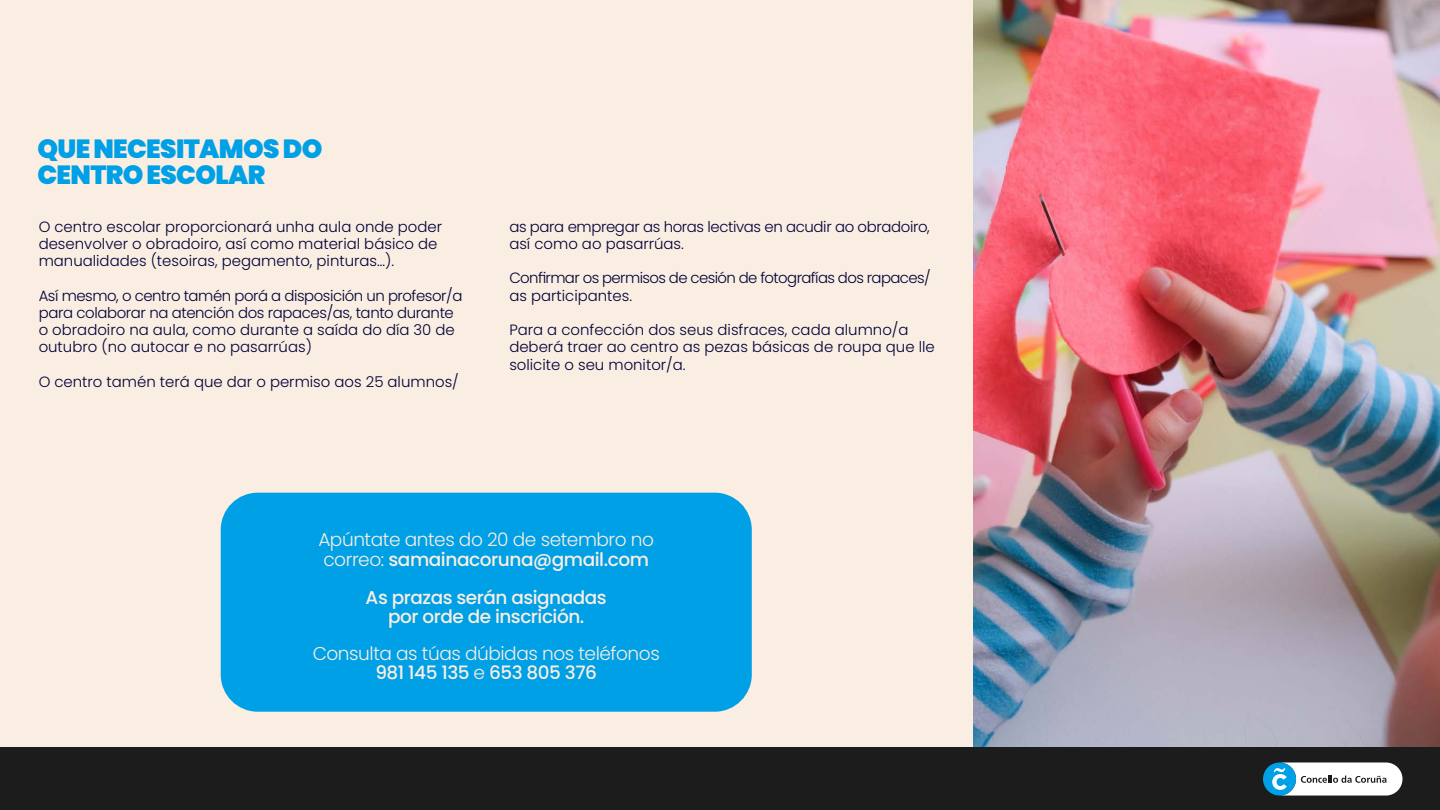
<style>
.page{position:relative;width:1440px;height:810px;background:#faeee2}
.page>*{position:absolute;margin:0;border:0;box-sizing:border-box;transform-origin:0 0}
.t1{font:900 26.25px/26.2px "Poppins";letter-spacing:-.025em;color:#00a0e6}
.t2{font:300 18.6px/19.8px "Poppins";letter-spacing:-.025em;color:#faeee2}
.t3{font:500 18.45px/19.5px "Poppins";letter-spacing:-.025em;color:#faeee2;text-align:center}
.t4{font:300 14.85px/17.2px "Poppins";color:#000037}
.t5{font:300 14.85px/17.2px "Poppins";letter-spacing:-.025em;color:#000037}
.t6{font:300 14.85px/17.2px "Poppins";letter-spacing:-.04em;color:#000037}
.s1{font-weight:500}
.s2{font-weight:300;font-size:18.6px}
</style>
<div class="page">
<div style="left:0;top:747px;width:1440px;height:63px;background:#1c1c1c"></div>
<div style="left:1263px;top:763px;width:33px;height:33px;background:#00a0e6;border-radius:50%"></div>
<svg style="left:1272px;top:763px;width:131px;height:33px"></svg>
<div style="left:221px;top:493px;width:531px;height:219px;background:#00a0e6;border-radius:37px"></div>
<img style="left:973px;top:0;width:467px;height:747px">
<h1 class="t1" style="left:38px;top:136px;width:286px">QUE NECESITAMOS DO<br>CENTRO ESCOLAR</h1>
<p class="t4" style="left:39px;top:218px;width:405px">O centro escolar proporcionará unha aula onde poder desenvolver o obradoiro, así como material básico de manualidades (tesoiras, pegamento, pinturas...).</p>
<p class="t5" style="left:39px;top:287px;width:425px">Así mesmo, o centro tamén porá a disposición un profesor/a para colaborar na atención dos rapaces/as, tanto durante o obradoiro na aula, como durante a saída do día 30 de outubro (no autocar e no pasarrúas)</p>
<p class="t4" style="left:39px;top:373px;width:422px">O centro tamén terá que dar o permiso aos 25 alumnos/</p>
<p class="t5" style="left:509px;top:218px;width:422px">as para empregar as horas lectivas en acudir ao obradoiro, así como ao pasarrúas.</p>
<p class="t6" style="left:509px;top:270px;width:423px">Confirmar os permisos de cesión de fotografías dos rapaces/ as participantes.</p>
<p class="t4" style="left:509px;top:321px;width:427px">Para a confección dos seus disfraces, cada alumno/a deberá traer ao centro as pezas básicas de roupa que lle solicite o seu monitor/a.</p>
<p class="t2" style="left:318px;top:530px;width:337px">Apúntate antes do 20 de setembro no correo: <span class="s1">samainacoruna@gmail.com</span></p>
<p class="t3" style="left:366px;top:588px;width:243px">As prazas serán asignadas por orde de inscrición.</p>
<p class="t2" style="left:313px;top:643px;width:349px">Consulta as túas dúbidas nos teléfonos</p>
<p class="t3" style="left:375px;top:663px;width:223px">981 145 135 <span class="s2">e</span> 653 805 376</p>
</div>
